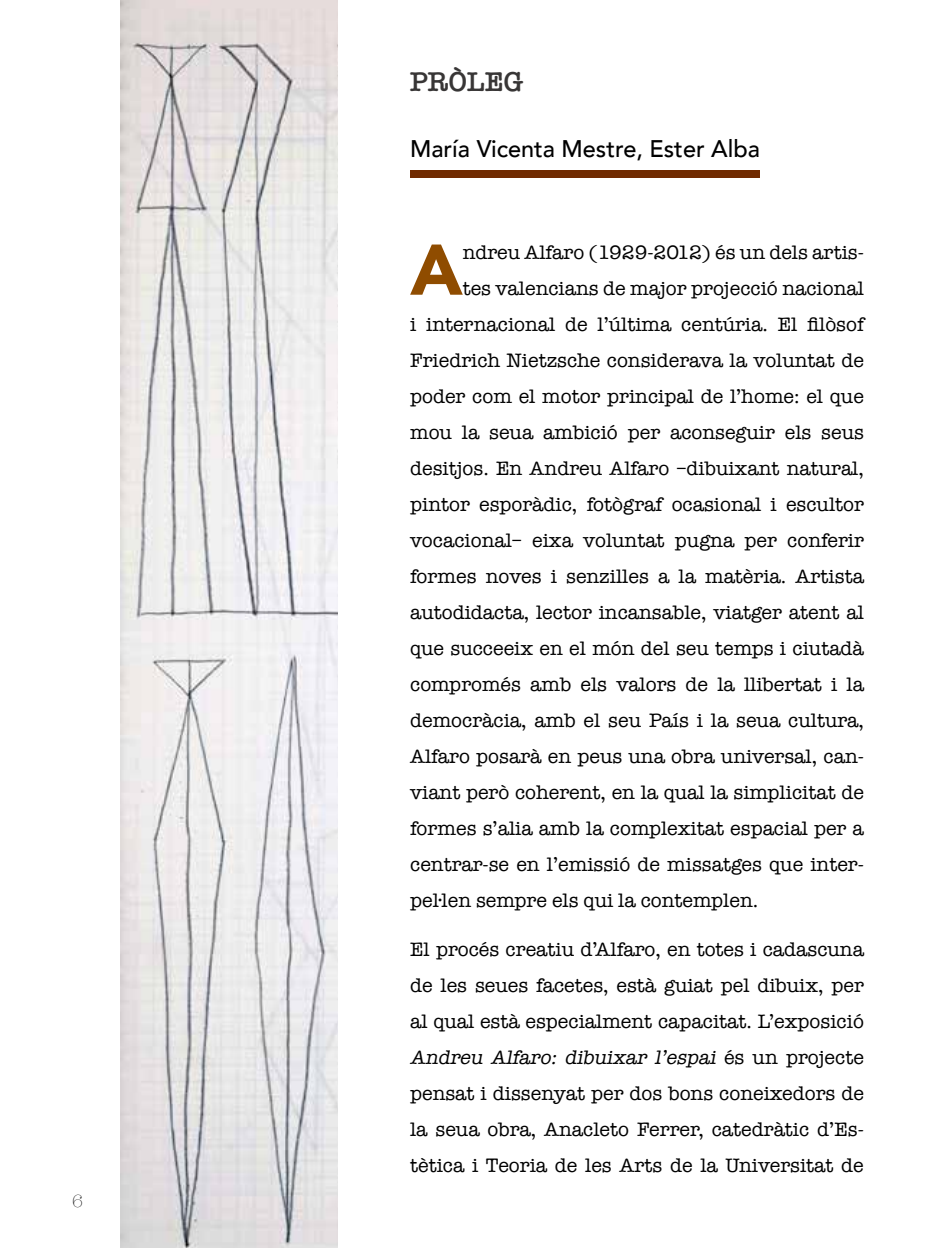
<style>
.page{position:relative;width:936px;height:1248px;background:#fff}
.page>*{position:absolute;margin:0;border:0;box-sizing:border-box;transform-origin:0 0}
.t1{font:900 70.8px "Avenir";color:#8f4c00}
.t2{font:600 28px "American Typewriter";color:#383636}
.t3{font:500 24px "Avenir";color:#000}
.t4{font:20px/36px "American Typewriter";color:#000;text-align:justify}
.t5{font:300 18px "American Typewriter";color:#000}
.s1{font-style:italic}
</style>
<div class="page">
<div style="left:410px;top:171px;width:349px;height:7px;background:#702a00"></div>
<img style="left:120px;top:0;width:217px;height:1247px">
<p class="t5" style="left:72px;top:1187px;width:12px">6</p>
<h2 class="t2" style="left:410px;top:61px;width:115px">PRÒLEG</h2>
<p class="t3" style="left:410px;top:128px;width:351px">María Vicenta Mestre, Ester Alba</p>
<h1 class="t1" style="left:410px;top:209px;width:54px">A</h1>
<p class="t4" style="left:462px;top:233px;width:402px">ndreu Alfaro (1929-2012) és un dels artis-</p>
<p class="t4" style="left:462px;top:269px;width:402px">tes valencians de major projecció nacional</p>
<p class="t4" style="left:410px;top:305px;width:455px">i internacional de l’última centúria. El filòsof</p>
<p class="t4" style="left:410px;top:341px;width:455px">Friedrich Nietzsche considerava la voluntat de</p>
<p class="t4" style="left:410px;top:377px;width:455px">poder com el motor principal de l’home: el que</p>
<p class="t4" style="left:410px;top:413px;width:455px">mou la seua ambició per aconseguir els seus</p>
<p class="t4" style="left:410px;top:449px;width:455px">desitjos. En Andreu Alfaro –dibuixant natural,</p>
<p class="t4" style="left:410px;top:485px;width:455px">pintor esporàdic, fotògraf ocasional i escultor</p>
<p class="t4" style="left:410px;top:521px;width:455px">vocacional– eixa voluntat pugna per conferir</p>
<p class="t4" style="left:410px;top:557px;width:455px">formes noves i senzilles a la matèria. Artista</p>
<p class="t4" style="left:410px;top:593px;width:455px">autodidacta, lector incansable, viatger atent al</p>
<p class="t4" style="left:410px;top:629px;width:455px">que succeeix en el món del seu temps i ciutadà</p>
<p class="t4" style="left:410px;top:665px;width:455px">compromés amb els valors de la llibertat i la</p>
<p class="t4" style="left:410px;top:701px;width:455px">democràcia, amb el seu País i la seua cultura,</p>
<p class="t4" style="left:410px;top:737px;width:455px">Alfaro posarà en peus una obra universal, can-</p>
<p class="t4" style="left:410px;top:773px;width:455px">viant però coherent, en la qual la simplicitat de</p>
<p class="t4" style="left:410px;top:809px;width:455px">formes s’alia amb la complexitat espacial per a</p>
<p class="t4" style="left:410px;top:845px;width:455px">centrar-se en l’emissió de missatges que inter-</p>
<p class="t4" style="left:410px;top:881px;width:349px">pel·len sempre els qui la contemplen.</p>
<p class="t4" style="left:410px;top:930px;width:455px">El procés creatiu d’Alfaro, en totes i cadascuna de les seues facetes, està guiat pel dibuix, per al qual està especialment capacitat. L’exposició <span class="s1">Andreu Alfaro: dibuixar l’espai</span> é s u n p r oj e c t e pensat i dissenyat per dos bons coneixedors de la seua obra, Anacleto Ferrer, catedràtic d’Es&shy;tètica i Teoria de les Arts de la Universitat de</p>
</div>
